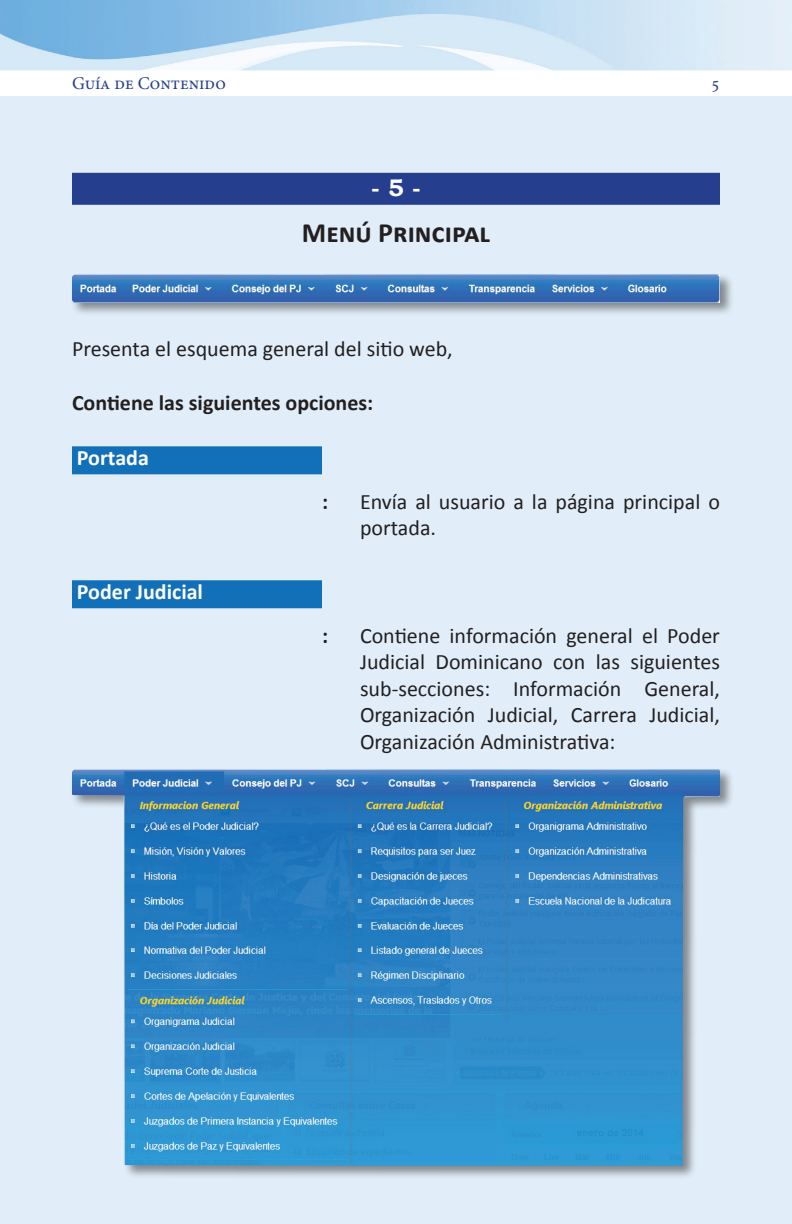
<style>
.page{position:relative;width:792px;height:1224px;background:#e1eef9}
.page>*{position:absolute;margin:0;border:0;box-sizing:border-box;transform-origin:0 0}
.t1{font:700 28px "Calibri";color:#231f20}
.t2{font:700 24px "Bookman Old Style";color:#fff}
.t3{font:22px/26.4px "Calibri";color:#231f20}
.t4{font:700 22px "Calibri";color:#231f20}
.t5{font:700 22px "Calibri";color:#fff}
.t6{font:18px "Minion Pro";color:#253f8e}
</style>
<div class="page">
<img style="left:0;top:0;width:792px;height:95px">
<div style="left:72px;top:173px;width:648px;height:32px;background:#253f8e"></div>
<div style="left:72px;top:446px;width:250px;height:28px;background:#1270b9"></div>
<div style="left:72px;top:580px;width:250px;height:28px;background:#1270b9"></div>
<div style="left:70px;top:273px;width:665px;height:43px;background:#231f20;opacity:.5"></div>
<img style="left:72px;top:274px;width:648px;height:28px">
<div style="left:70px;top:767px;width:664px;height:413px;background:#231f20;opacity:.5"></div>
<img style="left:72px;top:769px;width:648px;height:397px">
<p class="t6" style="left:72px;top:71px;width:156px">Guía de Contenido</p>
<p class="t6" style="left:711px;top:71px;width:10px">5</p>
<p class="t2" style="left:371px;top:170px;width:51px">- 5 -</p>
<p class="t1" style="left:302px;top:215px;width:190px">Menú Principal</p>
<p class="t3" style="left:72px;top:336px;width:382px">Presenta el esquema general del sitio web,</p>
<p class="t4" style="left:72px;top:389px;width:303px">Contiene las siguientes opciones:</p>
<p class="t5" style="left:77px;top:444px;width:73px">Portada</p>
<p class="t4" style="left:322px;top:488px;width:8px">:</p>
<p class="t3" style="left:360px;top:489px;width:361px">Envía al usuario a la página principal o portada.</p>
<p class="t5" style="left:77px;top:578px;width:128px">Poder Judicial</p>
<p class="t4" style="left:322px;top:622px;width:8px">:</p>
<p class="t3" style="left:360px;top:623px;width:362px;text-align:justify">Contiene información general el Poder Judicial Dominicano con las siguientes sub-secciones: Información General, Organización Judicial, Carrera Judicial, Organización Administrativa:</p>
</div>
